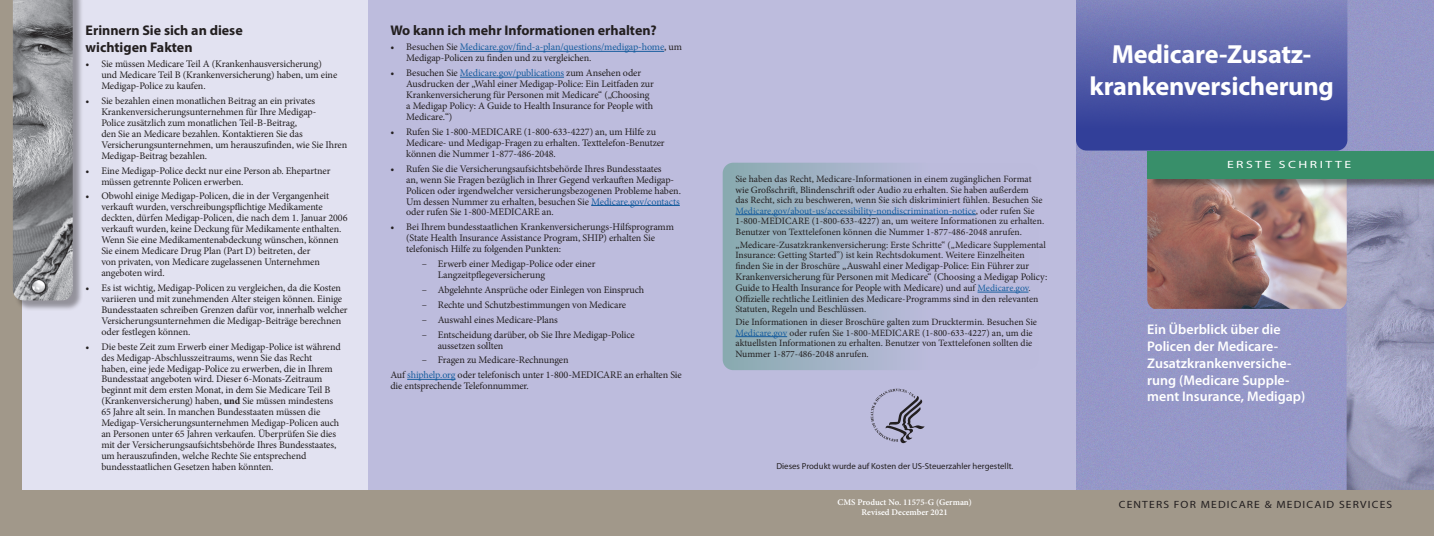
<style>
.page{position:relative;width:1434px;height:536px;background:#fff}
.page>*{position:absolute;margin:0;border:0;box-sizing:border-box;transform-origin:0 0}
.Ttitle{font:700 26.25px/31.5px "Myriad Pro";letter-spacing:-.01em;color:#fff;text-align:center}
.t1{font:600 14px/16.8px "Myriad Pro";color:#fff}
.Heading_2{font:700 14px/16.8px "Myriad Pro";color:#231f20}
.t2{font:10.5px "Myriad Pro";letter-spacing:.1em;color:#231f20;scale:1.1 1}
.Heading_1{font:10.5px "Myriad Pro";letter-spacing:.18em;color:#fff;scale:1.3 1}
.Text_2{font:10.06px/10.9px "Minion Pro";letter-spacing:-.01em;color:#231f20}
.Text_2-2{font:9.62px/10.5px "Minion Pro";color:#231f20}
.t3{font:8.75px "Myriad Pro";color:#231f20}
.t4{font:600 8.75px/10.5px "Minion Pro";color:#fff;text-align:center}
.s1{font-weight:700}
.s2{color:#175d9e}
.s3{font-size:9.62px}
.s4{font-size:9.62px;color:#175d9e}
</style>
<div class="page">
<div style="left:0;top:0;width:1433px;height:536px;background:#e2e2f1"></div>
<img style="left:1075px;top:0;width:358px;height:490px">
<div style="left:368px;top:0;width:707px;height:536px;background:#bdbcdd"></div>
<div style="left:0;top:490px;width:1433px;height:46px;background:#a1988a"></div>
<svg style="left:870px;top:388px;width:54px;height:55px"></svg>
<hr style="left:460px;top:51px;width:204px;height:1px;background:#175d9e">
<hr style="left:460px;top:77px;width:104px;height:1px;background:#175d9e">
<hr style="left:591px;top:205px;width:88px;height:1px;background:#175d9e">
<hr style="left:407px;top:379px;width:48px;height:1px;background:#175d9e">
<svg style="left:1075px;top:0;width:272px;height:150px;background:#555ea9"></svg>
<img style="left:1147px;top:178px;width:199px;height:131px">
<div style="left:1148px;top:152px;width:285px;height:37px;background:#231f20;opacity:.51"></div>
<div style="left:1147px;top:151px;width:286px;height:27px;background:#388f6a"></div>
<div style="left:0;top:0;width:21px;height:526px;background:#a1988a"></div>
<div style="left:722px;top:163px;width:317px;height:207px;background:linear-gradient(to right,#8eacb4,#c7bfe6);border-radius:10px"></div>
<hr style="left:735px;top:214px;width:240px;height:1px;background:#175d9e">
<hr style="left:977px;top:292px;width:51px;height:1px;background:#175d9e">
<hr style="left:735px;top:336px;width:52px;height:1px;background:#175d9e">
<div style="left:14px;top:0;width:69px;height:311px;background:#231f20;opacity:.41"></div>
<img style="left:13px;top:0;width:60px;height:300px">
<h1 class="Heading_2" style="left:86px;top:22px;width:159px">Erinnern Sie sich an diese wichtigen Fakten</h1>
<p class="Text_2" style="left:101px;top:58px;width:237px;text-indent:-16px">• Sie müssen Medicare Teil A (Krankenhausversicherung) und Medicare Teil B (Krankenversicherung) haben, um eine<br>Medigap-Police zu kaufen.</p>
<p class="Text_2" style="left:101px;top:95px;width:247px;text-indent:-16px">• Sie bezahlen einen monatlichen Beitrag an ein privates Krankenversicherungsunternehmen für Ihre Medigap-<br>Police zusätzlich zum monatlichen Teil-B-Beitrag,<br>den Sie an Medicare bezahlen. Kontaktieren Sie das Versicherungsunternehmen, um herauszufinden, wie Sie Ihren Medigap-Beitrag bezahlen.</p>
<p class="Text_2" style="left:101px;top:165px;width:231px;text-indent:-16px">• Eine Medigap-Police deckt nur eine Person ab. Ehepartner müssen getrennte Policen erwerben.</p>
<p class="Text_2" style="left:101px;top:191px;width:248px;text-indent:-16px">• Obwohl einige Medigap-Policen, die in der Vergangenheit verkauft wurden, verschreibungspflichtige Medikamente deckten, dürfen Medigap-Policen, die nach dem 1. Januar 2006 verkauft wurden, keine Deckung für Medikamente enthalten.<br>Wenn Sie eine Medikamentenabdeckung wünschen, können Sie einem Medicare Drug Plan (Part D) beitreten, der<br>von privaten, von Medicare zugelassenen Unternehmen angeboten wird.</p>
<p class="Text_2" style="left:101px;top:282px;width:248px;text-indent:-16px">• Es ist wichtig, Medigap-Policen zu vergleichen, da die Kosten variieren und mit zunehmenden Alter steigen können. Einige Bundesstaaten schreiben Grenzen dafür vor, innerhalb welcher Versicherungsunternehmen die Medigap-Beiträge berechnen oder festlegen können.</p>
<p class="Text_2" style="left:101px;top:341px;width:241px;text-indent:-16px">• Die beste Zeit zum Erwerb einer Medigap-Police ist während des Medigap-Abschlusszeitraums, wenn Sie das Recht haben, eine jede Medigap-Police zu erwerben, die in Ihrem Bundesstaat angeboten wird. Dieser 6-Monats-Zeitraum beginnt mit dem ersten Monat, in dem Sie Medicare Teil B (Krankenversicherung) haben, <span class="s1">und</span> Sie müssen mindestens 65 Jahre alt sein. In manchen Bundesstaaten müssen die Medigap-Versicherungsunternehmen Medigap-Policen auch an Personen unter 65 Jahren verkaufen. Überprüfen Sie dies mit der Versicherungsaufsichtsbehörde Ihres Bundesstaates, um herauszufinden, welche Rechte Sie entsprechend bundesstaatlichen Gesetzen haben könnten.</p>
<h1 class="Heading_2" style="left:390px;top:22px;width:268px">Wo kann ich mehr Informationen erhalten?</h1>
<p class="Text_2" style="left:390px;top:42px;width:5px">•</p>
<p class="Text_2" style="left:406px;top:42px;width:277px">Besuchen Sie <span class="s2">Medicare.gov/find-a-plan/questions/medigap-home</span>, um<br>Medigap-Policen zu finden und zu vergleichen.</p>
<p class="Text_2" style="left:406px;top:67px;width:249px;text-indent:-16px">• Besuchen Sie <span class="s2">Medicare.gov/publications</span> zum Ansehen oder Ausdrucken der „Wahl einer Medigap-Police: Ein Leitfaden zur Krankenversicherung für Personen mit Medicare“ („Choosing a Medigap Policy: A Guide to Health Insurance for People with Medicare.“)</p>
<p class="Text_2" style="left:406px;top:126px;width:260px;text-indent:-16px">• Rufen Sie 1-800-MEDICARE (1-800-633-4227) an, um Hilfe zu<br>Medicare- und Medigap-Fragen zu erhalten. Texttelefon-Benutzer können die Nummer 1-877-486-2048.</p>
<p class="Text_2" style="left:406px;top:163px;width:276px;text-indent:-16px">• Rufen Sie die Versicherungsaufsichtsbehörde Ihres Bundesstaates<br>an, wenn Sie Fragen bezüglich in Ihrer Gegend verkauften Medigap-Policen oder irgendwelcher versicherungsbezogenen Probleme haben.<br>Um dessen Nummer zu erhalten, besuchen Sie <span class="s2">Medicare.gov/contacts </span>oder rufen Sie 1-800-MEDICARE an.</p>
<p class="Text_2" style="left:406px;top:221px;width:269px;text-indent:-16px">• Bei Ihrem bundesstaatlichen Krankenversicherungs-Hilfsprogramm (State Health Insurance Assistance Program, SHIP) erhalten Sie telefonisch Hilfe zu folgenden Punkten:</p>
<p class="Text_2" style="left:437px;top:258px;width:159px;text-indent:-16px">– Erwerb einer Medigap-Police oder einer<br>Langzeitpflegeversicherung</p>
<p class="Text_2" style="left:422px;top:284px;width:224px">– Abgelehnte Ansprüche oder Einlegen von Einspruch</p>
<p class="Text_2" style="left:422px;top:299px;width:206px">– Rechte und Schutzbestimmungen von Medicare</p>
<p class="Text_2" style="left:422px;top:314px;width:137px">– Auswahl eines Medicare-Plans</p>
<p class="Text_2" style="left:437px;top:329px;width:199px;text-indent:-16px">– Entscheidung darüber, ob Sie Ihre Medigap-Police aussetzen sollten</p>
<p class="Text_2" style="left:422px;top:354px;width:148px">– Fragen zu Medicare-Rechnungen</p>
<p class="Text_2" style="left:390px;top:369px;width:293px">Auf <span class="s2">shiphelp.org</span> oder telefonisch unter 1-800-MEDICARE an erhalten Sie die entsprechende Telefonnummer.</p>
<p class="Text_2-2" style="left:735px;top:174px;width:310px">Sie haben das Recht, Medicare-Informationen in einem zugänglichen Format wie Großschrift, Blindenschrift oder Audio zu erhalten. Sie haben außerdem<br>das Recht, sich zu beschweren, wenn Sie sich diskriminiert fühlen. Besuchen Sie <span class="s2">Medicare.gov/about-us/accessibility-nondiscrimination-notice</span>, oder rufen Sie 1-800-MEDICARE (1-800-633-4227) an, um weitere Informationen zu erhalten.<br>Benutzer von Texttelefonen können die Nummer 1-877-486-2048 anrufen.</p>
<p class="Text_2-2" style="left:735px;top:239px;width:312px">„Medicare-Zusatzkrankenversicherung: Erste Schritte“ („Medicare Supplemental<br>Insurance: Getting Started”) ist kein Rechtsdokument. Weitere Einzelheiten</p>
<p class="Text_2" style="left:735px;top:260px;width:313px"><span class="s3">finden Sie in der Broschüre</span> „Auswahl einer Medigap-Police: Ein Führer zur<br>Krankenversicherung für Personen mit Medicare“ (Choosing a Medigap Policy:<br>Guide to Health Insurance for People with Medicare) <span class="s3">und auf</span> <span class="s4">Medicare.gov</span><span class="s3">.</span></p>
<p class="Text_2-2" style="left:735px;top:293px;width:304px">Offizielle rechtliche Leitlinien des Medicare-Programms sind in den relevanten<br>Statuten, Regeln und Beschlüssen.</p>
<p class="Text_2-2" style="left:735px;top:317px;width:303px">Die Informationen in dieser Broschüre galten zum Drucktermin. Besuchen Sie <span class="s2">Medicare.gov</span> oder rufen Sie 1-800-MEDICARE (1-800-633-4227) an, um die aktuellsten Informationen zu erhalten. Benutzer von Texttelefonen sollten die Nummer 1-877-486-2048 anrufen.</p>
<p class="t3" style="left:776px;top:460px;width:238px">Dieses Produkt wurde auf Kosten der US-Steuerzahler hergestellt.</p>
<p class="t4" style="left:837px;top:496px;width:136px">CMS Product No. 11575-G (German)<br>Revised December 2021</p>
<h1 class="Ttitle" style="left:1089px;top:38px;width:246px">Medicare-Zusatz&shy;krankenversicherung</h1>
<p class="Heading_1" style="left:1226px;top:158px;width:97px">ERSTE SCHRITTE</p>
<p class="t1" style="left:1147px;top:320px;width:159px">Ein Überblick über die<br>Policen der Medicare-<br>Zusatzkrankenversiche&shy;rung (Medicare Supple&shy;ment Insurance, Medigap)</p>
<p class="t2" style="left:1118px;top:498px;width:250px">CENTERS FOR MEDICARE &amp; MEDICAID SERVICES</p>
</div>
